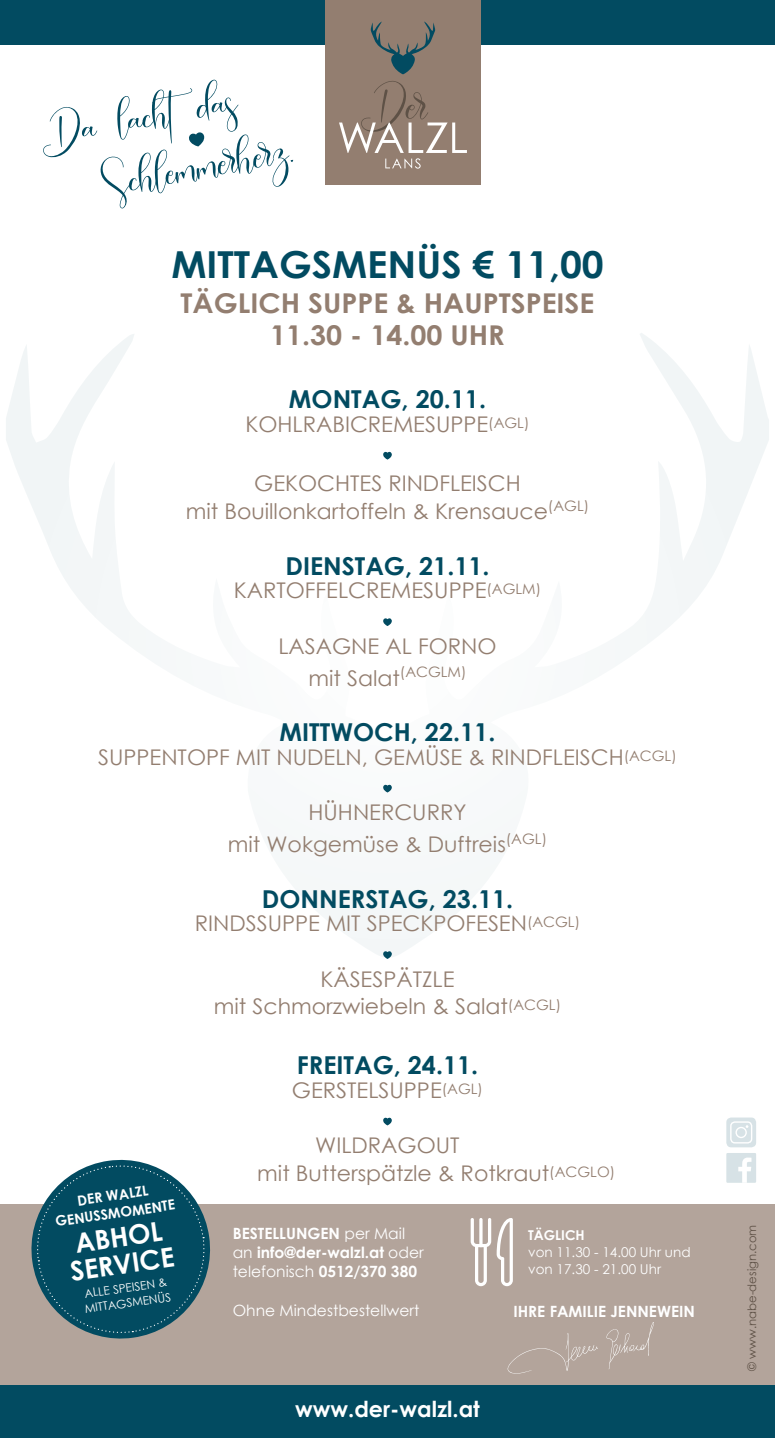
<style>
.page{position:relative;width:775px;height:1438px;background:#fff}
.page>*{position:absolute;margin:0;border:0;box-sizing:border-box;transform-origin:0 0}
.t1{font:64px "Paisley";color:#024b61}
.t2{font:700 37.12px "Century Gothic";color:#024b61;scale:1.05 1}
.t3{font:700 27.25px "Century Gothic";color:#937e70;scale:1.05 1}
.t4{font:700 26.88px "Century Gothic";color:#fff}
.t5{font:700 24.62px "Century Gothic";color:#024b61}
.t6{font:700 22.12px "Century Gothic";color:#fff}
.t7{font:21.62px/27.8px "Century Gothic";color:#937e70;text-align:center}
.t8{font:700 15.5px/19.4px "Century Gothic";color:#fff}
.t9{font:15.5px "Century Gothic";color:#fff}
.t10{font:700 14px "Century Gothic";color:#fff}
.t11{font:13.5px "Century Gothic";color:#fff}
.t12{font:700 13.5px "Century Gothic";color:#fff}
.t13{font:11.75px "Century Gothic";color:#5e5146}
.t14{font:11.62px "Century Gothic";color:#fff}
.s1{font-weight:400}
</style>
<div class="page">
<svg style="left:6px;top:333px;width:763px;height:624px"></svg>
<div style="left:0;top:0;width:775px;height:44px;background:#024b61"></div>
<div style="left:325px;top:0;width:156px;height:184px;background:#937e70"></div>
<svg style="left:371px;top:22px;width:64px;height:52px"></svg>
<svg style="left:339px;top:81px;width:128px;height:88px"></svg>
<svg style="left:189px;top:132px;width:15px;height:14px"></svg>
<svg style="left:383px;top:451px;width:9px;height:8px"></svg>
<svg style="left:383px;top:618px;width:9px;height:8px"></svg>
<svg style="left:383px;top:784px;width:9px;height:8px"></svg>
<svg style="left:383px;top:951px;width:9px;height:8px"></svg>
<svg style="left:383px;top:1117px;width:9px;height:8px"></svg>
<div style="left:0;top:1204px;width:775px;height:234px;background:#b3a49b"></div>
<div style="left:0;top:1385px;width:775px;height:53px;background:#024b61"></div>
<svg style="left:726px;top:1117px;width:30px;height:30px"></svg>
<div style="left:730px;top:1121px;width:22px;height:22px;border:1px solid #fff;border-radius:4px"></div>
<div style="left:735px;top:1126px;width:12px;height:12px;border:1px solid #fff;border-radius:50%"></div>
<div style="left:726px;top:1153px;width:30px;height:29px;background:#d7e2e6"></div>
<svg style="left:738px;top:1157px;width:13px;height:25px"></svg>
<svg style="left:31px;top:1159px;width:180px;height:180px"></svg>
<svg style="left:497px;top:1218px;width:16px;height:68px"></svg>
<svg style="left:471px;top:1218px;width:20px;height:68px"></svg>
<svg style="left:479px;top:1218px;width:4px;height:29px"></svg>
<svg style="left:507px;top:1333px;width:91px;height:40px"></svg>
<svg style="left:606px;top:1322px;width:48px;height:47px"></svg>
<p class="t1" style="left:35px;top:102px;width:201px;rotate:-10deg">Da lacht das</p>
<p class="t1" style="left:97px;top:151px;width:195px;rotate:-10deg">Schlemmerherz.</p>
<p class="t2" style="left:171px;top:236px;width:413px">MITTAGSMENÜS € 11,00</p>
<p class="t3" style="left:181px;top:282px;width:396px">TÄGLICH SUPPE &amp; HAUPTSPEISE</p>
<p class="t3" style="left:270px;top:314px;width:225px">11.30 - 14.00 UHR</p>
<p class="t5" style="left:289px;top:380px;width:199px">MONTAG, 20.11.</p>
<p class="t7" style="left:245px;top:410px;width:286px">KOHLRABICREMESUPPE<sup>(AGL)</sup></p>
<p class="t7" style="left:186px;top:469px;width:405px">GEKOCHTES RINDFLEISCH<br>mit Bouillonkartoffeln &amp; Krensauce<sup>(AGL)</sup></p>
<p class="t5" style="left:285px;top:547px;width:206px">DIENSTAG, 21.11.</p>
<p class="t7" style="left:234px;top:576px;width:309px">KARTOFFELCREMESUPPE<sup>(AGLM)</sup></p>
<p class="t7" style="left:278px;top:629px;width:220px;line-height:31.9px">LASAGNE AL FORNO mit Salat<sup>(ACGLM)</sup></p>
<p class="t5" style="left:280px;top:713px;width:217px">MITTWOCH, 22.11.</p>
<p class="t7" style="left:98px;top:742px;width:580px">SUPPENTOPF MIT NUDELN, GEMÜSE &amp; RINDFLEISCH<sup>(ACGL)</sup></p>
<p class="t7" style="left:228px;top:796px;width:321px;line-height:31.9px">HÜHNERCURRY<br>mit Wokgemüse &amp; Duftreis<sup>(AGL)</sup></p>
<p class="t5" style="left:262px;top:880px;width:253px">DONNERSTAG, 23.11.</p>
<p class="t7" style="left:195px;top:909px;width:387px">RINDSSUPPE MIT SPECKPOFESEN<sup>(ACGL)</sup></p>
<p class="t7" style="left:214px;top:964px;width:349px">KÄSESPÄTZLE<br>mit Schmorzwiebeln &amp; Salat<sup>(ACGL)</sup></p>
<p class="t10" style="left:76px;top:1190px;width:73px;rotate:-8deg">DER WALZL</p>
<p class="t10" style="left:54px;top:1210px;width:122px;rotate:-8deg">GENUSSMOMENTE</p>
<p class="t4" style="left:72px;top:1223px;width:90px;rotate:-8deg">ABHOL</p>
<p class="t4" style="left:68px;top:1250px;width:106px;rotate:-8deg">SERVICE</p>
<p class="t14" style="left:83px;top:1285px;width:85px;rotate:-8deg">ALLE SPEISEN &amp;</p>
<p class="t14" style="left:84px;top:1300px;width:89px;rotate:-8deg">MITTAGSMENÜS</p>
<p class="t5" style="left:297px;top:1046px;width:183px">FREITAG, 24.11.</p>
<p class="t7" style="left:292px;top:1075px;width:193px">GERSTELSUPPE<sup>(AGL)</sup></p>
<p class="t7" style="left:257px;top:1131px;width:359px;text-align:left;text-indent:58px">WILDRAGOUT<br>mit Butterspätzle &amp; Rotkraut<sup>(ACGLO)</sup></p>
<p class="t8" style="left:233px;top:1222px;width:193px">BESTELLUNGEN <span class="s1">per Mail an</span> info@der-walzl.at <span class="s1">oder telefonisch</span> 0512/370 380</p>
<p class="t9" style="left:233px;top:1299px;width:188px">Ohne Mindestbestellwert</p>
<p class="t8" style="left:513px;top:1300px;width:183px">IHRE FAMILIE JENNEWEIN</p>
<p class="t12" style="left:528px;top:1225px;width:58px">TÄGLICH</p>
<p class="t11" style="left:528px;top:1242px;width:164px">von 11.30 - 14.00 Uhr und</p>
<p class="t11" style="left:528px;top:1259px;width:134px">von 17.30 - 21.00 Uhr</p>
<p class="t6" style="left:295px;top:1392px;width:186px">www.der-walzl.at</p>
<p class="t13" style="left:744px;top:1370px;width:148px;rotate:-90deg">© www.nabe-design.com</p>
</div>
